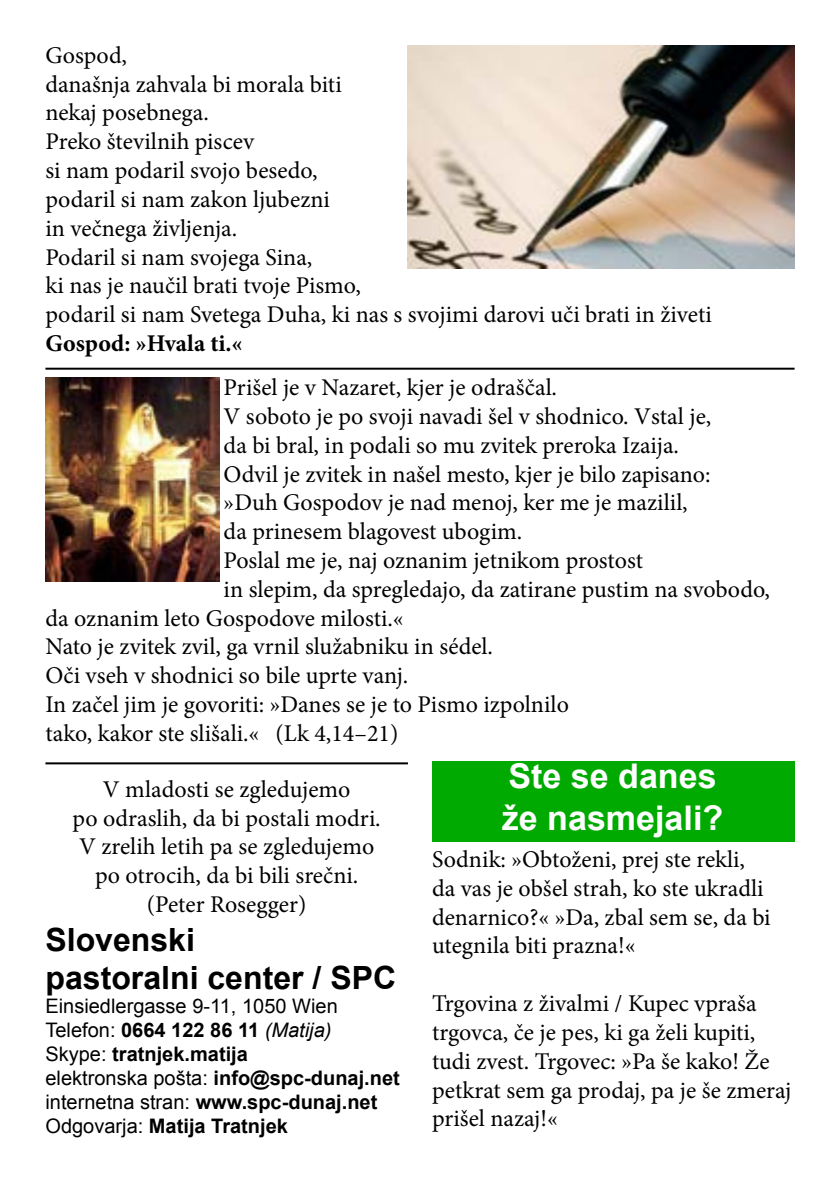
<style>
.page{position:relative;width:840px;height:1191px;background:#fff}
.page>*{position:absolute;margin:0;border:0;box-sizing:border-box;transform-origin:0 0}
.t1{font:700 34px/42px "Arial";color:#fff}
.t2{font:700 32px/38.4px "Arial";color:#000}
.t3{font:24px/28.8px "Minion Pro";color:#000}
.t4{font:700 24px "Minion Pro";color:#000}
.t5{font:20px/24px "Arial";color:#000}
.s1{font-weight:700}
.s2{font-style:italic}
</style>
<div class="page">
<div style="left:432px;top:761px;width:362px;height:80px;background:#0a0"></div>
<img style="left:408px;top:45px;width:386px;height:223px">
<hr style="left:45px;top:368px;width:749px;height:2px;background:#000">
<img style="left:45px;top:378px;width:174px;height:204px">
<hr style="left:45px;top:762px;width:363px;height:2px;background:#000">
<p class="t3" style="left:45px;top:41px;width:667px">Gospod,<br>današnja zahvala bi morala biti<br>nekaj posebnega.<br>Preko številnih piscev<br>si nam podaril svojo besedo,<br>podaril si nam zakon ljubezni<br>in večnega življenja.<br>Podaril si nam svojega Sina,<br>ki nas je naučil brati tvoje Pismo,<br>podaril si nam Svetega Duha, ki nas s svojimi darovi uči brati in živeti</p>
<p class="t4" style="left:45px;top:326px;width:198px">Gospod: »Hvala ti.«</p>
<p class="t3" style="left:223px;top:373px;width:335px">Prišel je v Nazaret, kjer je odraščal.</p>
<p class="t3" style="left:223px;top:402px;width:489px">V soboto je po svoji navadi šel v shodnico. Vstal je,</p>
<p class="t3" style="left:223px;top:431px;width:456px">da bi bral, in podali so mu zvitek preroka Izaija.</p>
<p class="t3" style="left:223px;top:459px;width:488px">Odvil je zvitek in našel mesto, kjer je bilo zapisano:</p>
<p class="t3" style="left:223px;top:488px;width:465px">»Duh Gospodov je nad menoj, ker me je mazilil,</p>
<p class="t3" style="left:223px;top:517px;width:300px">da prinesem blagovest ubogim.</p>
<p class="t3" style="left:223px;top:546px;width:420px">Poslal me je, naj oznanim jetnikom prostost</p>
<p class="t3" style="left:223px;top:575px;width:547px">in slepim, da spregledajo, da zatirane pustim na svobodo,</p>
<p class="t3" style="left:45px;top:603px;width:359px">da oznanim leto Gospodove milosti.«</p>
<p class="t3" style="left:45px;top:632px;width:448px">Nato je zvitek zvil, ga vrnil služabniku in sédel.</p>
<p class="t3" style="left:45px;top:661px;width:364px">Oči vseh v shodnici so bile uprte vanj.</p>
<p class="t3" style="left:45px;top:690px;width:524px">In začel jim je govoriti: »Danes se je to Pismo izpolnilo</p>
<p class="t3" style="left:45px;top:719px;width:354px">tako, kakor ste slišali.« (Lk 4,14–21)</p>
<p class="t3" style="left:73px;top:775px;width:309px;text-align:center">V mladosti se zgledujemo<br>po odraslih, da bi postali modri.<br>V zrelih letih pa se zgledujemo po otrocih, da bi bili srečni. (Peter Rosegger)</p>
<h1 class="t1" style="left:501px;top:756px;width:223px">Ste se danes že nasmejali?</h1>
<p class="t3" style="left:432px;top:845px;width:340px">Sodnik: »Obtoženi, prej ste rekli, da vas je obšel strah, ko ste ukradli denarnico?« »Da, zbal sem se, da bi utegnila biti prazna!«</p>
<p class="t3" style="left:432px;top:989px;width:360px">Trgovina z živalmi / Kupec vpraša trgovca, če je pes, ki ga želi kupiti, tudi zvest. Trgovec: »Pa še kako! Že petkrat sem ga prodaj, pa je še zmeraj prišel nazaj!«</p>
<h2 class="t2" style="left:45px;top:921px;width:352px">Slovenski<br>pastoralni center / SPC</h2>
<p class="t5" style="left:45px;top:994px;width:356px">Einsiedlergasse 9-11, 1050 Wien Telefon: <span class="s1">0664 122 86 11</span> <span class="s2">(Matija)<br></span>Skype: <span class="s1">tratnjek.matija<br></span>elektronska pošta: <span class="s1">info@spc-dunaj.net </span>internetna stran: <span class="s1">www.spc-dunaj.net </span>Odgovarja: <span class="s1">Matija Tratnjek</span></p>
</div>
